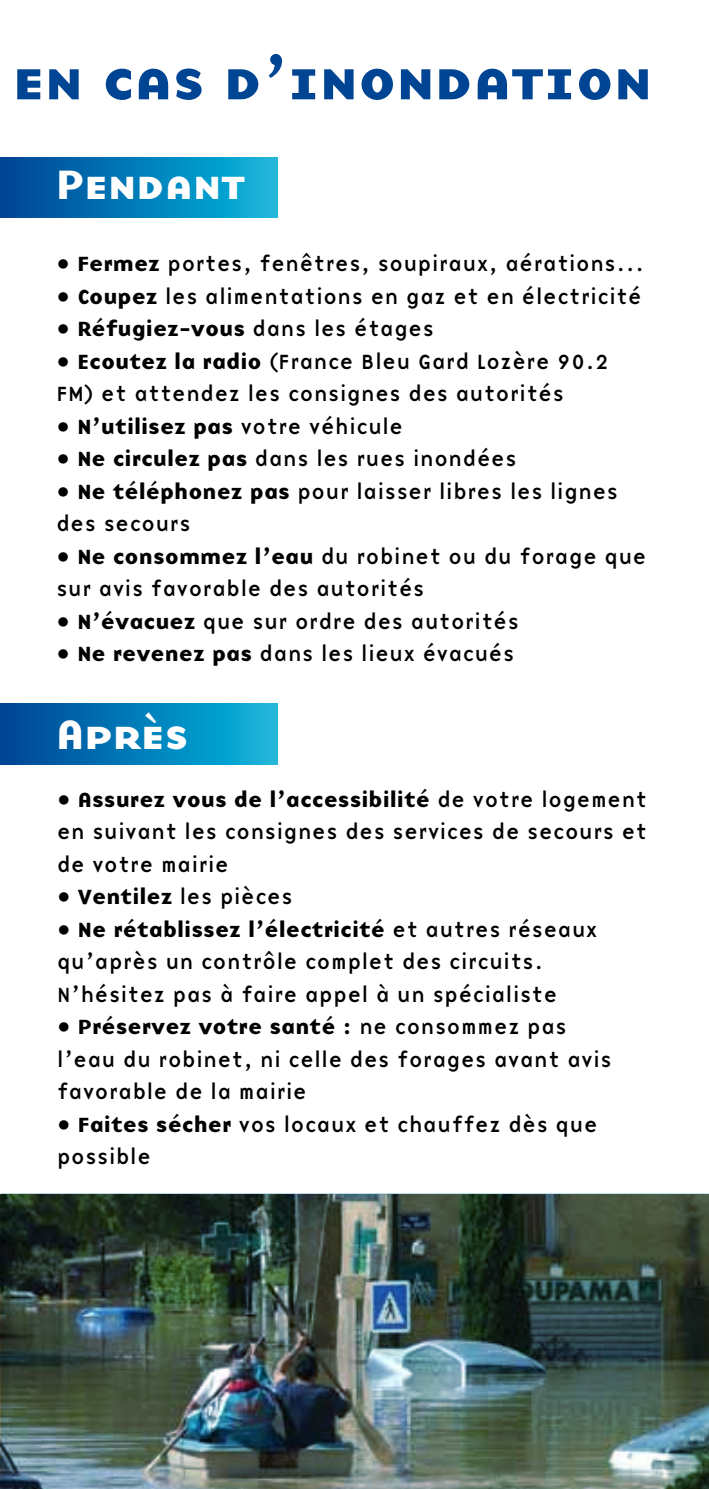
<style>
.page{position:relative;width:709px;height:1489px;background:#fff}
.page>*{position:absolute;margin:0;border:0;box-sizing:border-box;transform-origin:0 0}
.t1{font:57.5px "Base Nine SCB";color:#004494}
.t2{font:42.5px "Base Nine SCB";color:#fff}
.t3{font:21.25px/32.5px "Base Nine";color:#000}
.t4{font:21.25px "Base Nine B";color:#000}
.s1{font-family:"Base Nine B"}
.s2{font-family:"Base Nine"}
</style>
<div class="page">
<img style="left:1px;top:1193px;width:708px;height:295px">
<svg style="left:0;top:157px;width:278px;height:60px;background:#047db8"></svg>
<svg style="left:0;top:703px;width:278px;height:61px;background:#047db8"></svg>
<h1 class="t1" style="left:13px;top:40px;width:641px">en cas d’inondation</h1>
<h2 class="t2" style="left:56px;top:155px;width:190px">Pendant</h2>
<p class="t3" style="left:56px;top:247px;width:590px">• <span class="s1">Fermez</span> portes, fenêtres, soupiraux, aérations…</p>
<p class="t3" style="left:56px;top:280px;width:587px">• <span class="s1">Coupez</span> les alimentations en gaz et en électricité</p>
<p class="t3" style="left:56px;top:312px;width:379px">• <span class="s1">Réfugiez-vous</span> dans les étages</p>
<p class="t3" style="left:56px;top:345px;width:554px">• <span class="s1">Ecoutez la radio</span> (France Bleu Gard Lozère 90.2<br>FM) et attendez les consignes des autorités</p>
<p class="t3" style="left:56px;top:410px;width:349px">• <span class="s1">N’utilisez pas</span> votre véhicule</p>
<p class="t3" style="left:56px;top:442px;width:462px">• <span class="s1">Ne circulez pas</span> dans les rues inondées</p>
<p class="t3" style="left:56px;top:475px;width:564px">• <span class="s1">Ne téléphonez pas</span> pour laisser libres les lignes des secours</p>
<p class="t3" style="left:56px;top:540px;width:592px">• <span class="s1">Ne consommez l’eau</span> du robinet ou du forage que sur avis favorable des autorités</p>
<p class="t3" style="left:56px;top:605px;width:464px">• <span class="s1">N’évacuez</span> que sur ordre des autorités</p>
<p class="t3" style="left:56px;top:637px;width:460px">• <span class="s1">Ne revenez pas</span> dans les lieux évacués</p>
<h2 class="t2" style="left:56px;top:704px;width:134px">Après</h2>
<p class="t4" style="left:57px;top:784px;width:592px">• Assurez vous de l’accessibilité <span class="s2">de votre logement</span></p>
<p class="t3" style="left:57px;top:815px;width:592px">en suivant les consignes des services de secours et de votre mairie</p>
<p class="t4" style="left:57px;top:882px;width:238px">• Ventilez <span class="s2">les pièces</span></p>
<p class="t4" style="left:57px;top:914px;width:542px">• Ne rétablissez l’électricité <span class="s2">et autres réseaux</span></p>
<p class="t3" style="left:57px;top:945px;width:502px">qu’après un contrôle complet des circuits.<br>N’hésitez pas à faire appel à un spécialiste</p>
<p class="t4" style="left:57px;top:1012px;width:512px">• Préservez votre santé : <span class="s2">ne consommez pas</span></p>
<p class="t3" style="left:57px;top:1042px;width:556px">l’eau du robinet, ni celle des forages avant avis favorable de la mairie</p>
<p class="t3" style="left:57px;top:1107px;width:542px"><span class="s1">• Faites sécher</span> vos locaux et chauffez dès que possible</p>
</div>
